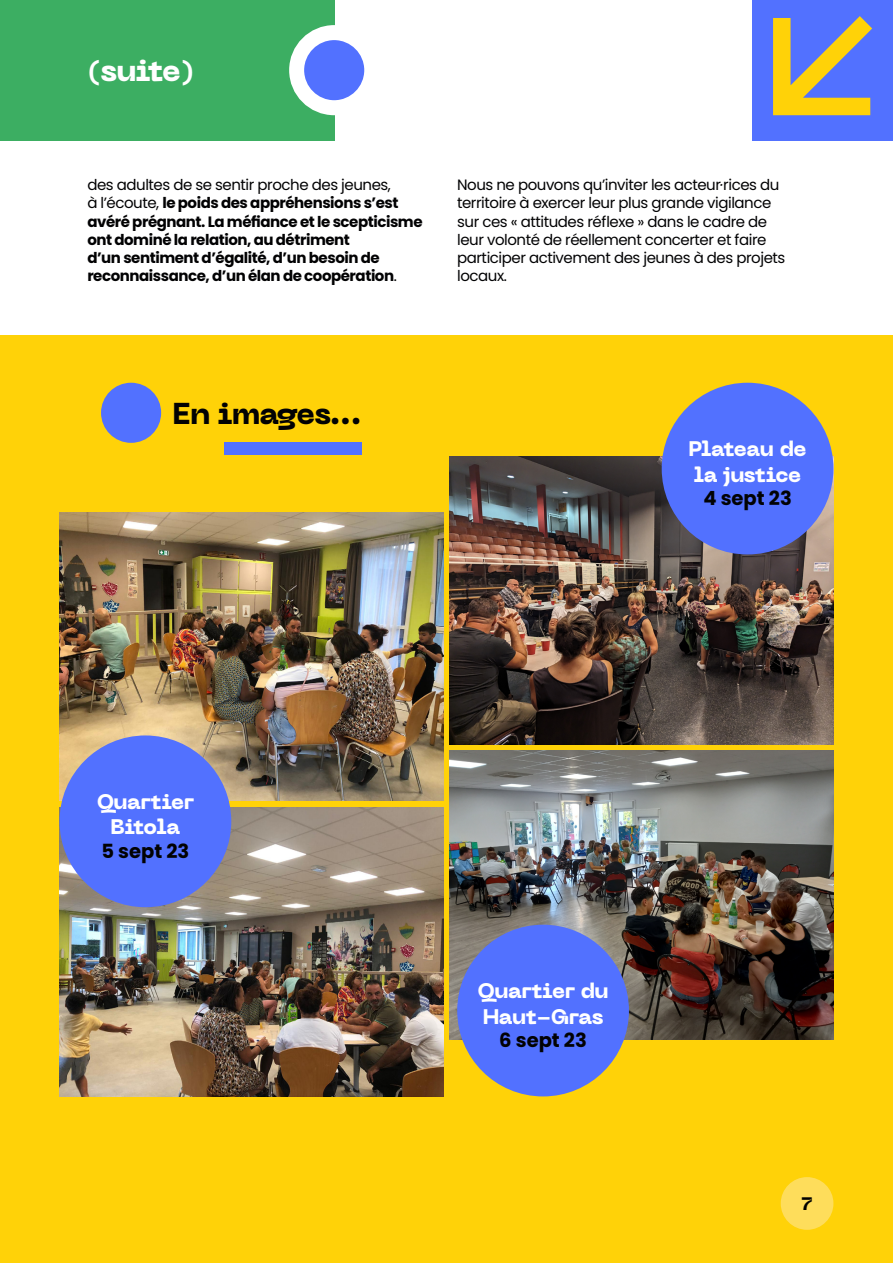
<style>
.page{position:relative;width:893px;height:1263px;background:#fff}
.page>*{position:absolute;margin:0;border:0;box-sizing:border-box;transform-origin:0 0}
.t1{font:800 30px "Neue Machina";letter-spacing:-.03em;color:#020203}
.t2{font:800 30px "Neue Machina";letter-spacing:-.035em;color:#fff}
.t3{font:800 21px/25.2px "Neue Machina";letter-spacing:-.025em;color:#fff}
.t4{font:700 19.5px "Poppins";color:#020203}
.t5{font:800 18px "Neue Machina";color:#000}
.t6{font:700 15px/18.1px "Poppins";letter-spacing:-.03em;color:#020203}
.t7{font:15px/18.1px "Poppins";letter-spacing:-.03em;color:#020203}
.s1{font-weight:400}
.s2{font-style:italic}
</style>
<div class="page">
<div style="left:0;top:336px;width:893px;height:927px;background:#ffd208"></div>
<img style="left:450px;top:751px;width:383px;height:289px">
<img style="left:60px;top:808px;width:383px;height:288px">
<img style="left:60px;top:513px;width:383px;height:287px">
<div style="left:781px;top:1177px;width:52px;height:53px;background:#fedd5b;border-radius:50%"></div>
<div style="left:101px;top:383px;width:60px;height:60px;background:#5271ff;border-radius:50%"></div>
<div style="left:224px;top:443px;width:138px;height:12px;background:#5271ff"></div>
<img style="left:450px;top:456px;width:383px;height:288px">
<div style="left:0;top:0;width:334px;height:140px;background:#3cae62"></div>
<div style="left:752px;top:0;width:141px;height:140px;background:#5271ff"></div>
<svg style="left:297px;top:33px;width:75px;height:75px;background:#6d87ff"></svg>
<div style="left:289px;top:25px;width:90px;height:90px;border:15px solid #fff;border-radius:50%"></div>
<div style="left:60px;top:735px;width:171px;height:172px;background:#5271ff;border-radius:50%"></div>
<div style="left:457px;top:925px;width:172px;height:171px;background:#5271ff;border-radius:50%"></div>
<div style="left:662px;top:383px;width:171px;height:171px;background:#5271ff;border-radius:50%"></div>
<svg style="left:773px;top:16px;width:99px;height:100px"></svg>
<h1 class="t2" style="left:87px;top:51px;width:109px">(suite)</h1>
<p class="t6" style="left:87px;top:176px;width:337px"><span class="s1">des adultes de se sentir proche des jeunes,<br>à l’écoute,</span> le poids des appréhensions s’est avéré prégnant. La méfiance et le scepticisme ont dominé la relation, au détriment<br>d’un sentiment d’égalité, d’un besoin de reconnaissance, d’un élan de coopération<span class="s1">.</span></p>
<p class="t7" style="left:457px;top:176px;width:330px">Nous ne pouvons qu’inviter les acteur<span class="s2">·</span>rices du territoire à exercer leur plus grande vigilance sur ces « attitudes réflexe » dans le cadre de leur volonté de réellement concerter et faire participer activement des jeunes à des projets locaux.</p>
<h1 class="t1" style="left:173px;top:394px;width:190px">En images...</h1>
<h2 class="t3" style="left:97px;top:790px;width:99px;text-align:center">Quartier<br>Bitola</h2>
<h3 class="t4" style="left:101px;top:839px;width:89px">5 sept 23</h3>
<h2 class="t3" style="left:688px;top:437px;width:120px">Plateau de la justice</h2>
<h3 class="t4" style="left:703px;top:487px;width:90px">4 sept 23</h3>
<h2 class="t3" style="left:477px;top:979px;width:133px">Quartier du<br>Haut-Gras</h2>
<h3 class="t4" style="left:499px;top:1029px;width:89px">6 sept 23</h3>
<p class="t5" style="left:802px;top:1192px;width:12px">7</p>
</div>
